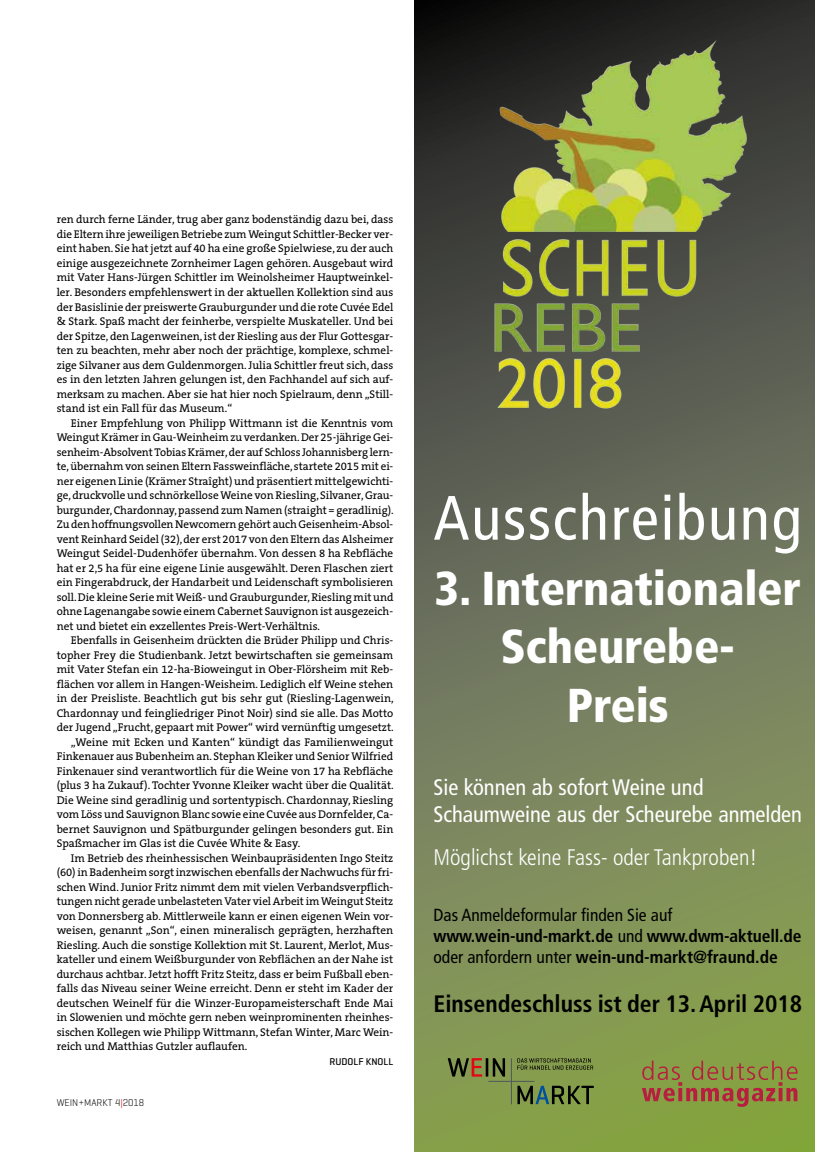
<style>
.page{position:relative;width:815px;height:1152px;background:#fff}
.page>*{position:absolute;margin:0;border:0;box-sizing:border-box;transform-origin:0 0}
.t1{font:condensed 62.5px "Frutiger LT Std";letter-spacing:.03em;color:#fff}
.t2{font:900 condensed 47.5px/58.8px "Frutiger LT Std";letter-spacing:-.005em;color:#fff;text-align:center}
.t3{font:700 condensed 23.75px "Frutiger LT Std";color:#000}
.t4{font:condensed 22.5px/27px "Frutiger LT Std";letter-spacing:-.005em;color:#fff}
.t5{font:300 condensed 22.5px "Frutiger LT Std";color:#fff}
.t6{font:700 condensed 17.5px/21px "Frutiger LT Std";letter-spacing:-.005em;color:#000}
.t7{font:11.25px/14.5px "The Serif B W5 Plain";color:#000;text-align:justify}
.t8{font:300 10px "Geogrotesque";color:#000}
.t9{font:500 10px "Geogrotesque";color:#000}
.s1{color:#e30613}
.s2{font-weight:400}
</style>
<div class="page">
<svg style="left:415px;top:0;width:400px;height:1152px;background:#758256"></svg>
<img style="left:444px;top:0;width:354px;height:474px">
<svg style="left:448px;top:1058px;width:57px;height:18px"></svg>
<svg style="left:517px;top:1085px;width:77px;height:19px"></svg>
<hr style="left:511px;top:1058px;width:1px;height:46px;background:#50585d">
<hr style="left:488px;top:1081px;width:46px;height:1px;background:#50585d">
<svg style="left:517px;top:1058px;width:76px;height:11px"></svg>
<svg style="left:642px;top:1060px;width:156px;height:46px;background:#918042"></svg>
<p class="t7" style="left:57px;top:212px;width:338px">ren durch ferne Länder, trug aber ganz bodenständig dazu bei, dass die Eltern ihre jeweiligen Betriebe zum Weingut Schittler-Becker ver&shy;eint haben. Sie hat jetzt auf 40 ha eine große Spielwiese, zu der auch einige ausgezeichnete Zornheimer Lagen gehören. Ausgebaut wird mit Vater Hans-Jürgen Schittler im Weinolsheimer Hauptweinkel&shy;ler. Besonders empfehlenswert in der aktuellen Kollektion sind aus der Basislinie der preiswerte Grauburgunder und die rote Cuvée Edel &amp; Stark. Spaß macht der feinherbe, verspielte Muskateller. Und bei der Spitze, den Lagenweinen, ist der Riesling aus der Flur Gottesgar&shy;ten zu beachten, mehr aber noch der prächtige, komplexe, schmel&shy;zige Silvaner aus dem Guldenmorgen. Julia Schittler freut sich, dass es in den letzten Jahren gelungen ist, den Fachhandel auf sich auf&shy;merksam zu machen. Aber sie hat hier noch Spielraum, denn „Still&shy;stand ist ein Fall für das Museum.“</p>
<p class="t7" style="left:57px;top:415px;width:338px;text-indent:14px">Einer Empfehlung von Philipp Wittmann ist die Kenntnis vom Weingut Krämer in Gau-Weinheim zu verdanken. Der 25-jährige Gei&shy;senheim-Absolvent Tobias Krämer, der auf Schloss Johannisberg lern&shy;te, übernahm von seinen Eltern Fassweinfläche, startete 2015 mit ei&shy;ner eigenen Linie (Krämer Straîght) und präsentiert mittelgewichti&shy;ge, druckvolle und schnörkellose Weine von Riesling, Silvaner, Grau&shy;burgunder, Chardonnay, passend zum Namen (straight = geradlinig).<br>Zu den hoffnungsvollen Newcomern gehört auch Geisenheim-Absol&shy;vent Reinhard Seidel (32), der erst 2017 von den Eltern das Alsheimer Weingut Seidel-Dudenhöfer übernahm. Von dessen 8 ha Rebfläche hat er 2,5 ha für eine eigene Linie ausgewählt. Deren Flaschen ziert ein Fingerabdruck, der Handarbeit und Leidenschaft symbolisieren soll. Die kleine Serie mit Weiß- und Grauburgunder, Riesling mit und ohne Lagenangabe sowie einem Cabernet Sauvignon ist ausgezeich&shy;net und bietet ein exzellentes Preis-Wert-Verhältnis.</p>
<p class="t7" style="left:71px;top:633px;width:324px">Ebenfalls in Geisenheim drückten die Brüder Philipp und Chris-</p>
<p class="t7" style="left:57px;top:647px;width:338px">topher Frey die Studienbank. Jetzt bewirtschaften sie gemeinsam</p>
<p class="t7" style="left:57px;top:662px;width:338px">mit Vater Stefan ein 12-ha-Bioweingut in Ober-Flörsheim mit Reb-</p>
<p class="t7" style="left:57px;top:676px;width:338px">flächen vor allem in Hangen-Weisheim. Lediglich elf Weine stehen</p>
<p class="t7" style="left:57px;top:691px;width:338px">in der Preisliste. Beachtlich gut bis sehr gut (Riesling-Lagenwein,</p>
<p class="t7" style="left:57px;top:705px;width:338px">Chardonnay und feingliedriger Pinot Noir) sind sie alle. Das Motto</p>
<p class="t7" style="left:57px;top:720px;width:339px">der Jugend „Frucht, gepaart mit Power“ wird vernünftig umgesetzt.</p>
<p class="t7" style="left:71px;top:734px;width:324px">„Weine mit Ecken und Kanten“ kündigt das Familienweingut</p>
<p class="t7" style="left:57px;top:749px;width:338px">Finkenauer aus Bubenheim an. Stephan Kleiker und Senior Wilfried</p>
<p class="t7" style="left:57px;top:763px;width:338px">Finkenauer sind verantwortlich für die Weine von 17 ha Rebfläche</p>
<p class="t7" style="left:57px;top:778px;width:339px">(plus 3 ha Zukauf). Tochter Yvonne Kleiker wacht über die Qualität.</p>
<p class="t7" style="left:57px;top:792px;width:338px">Die Weine sind geradlinig und sortentypisch. Chardonnay, Riesling</p>
<p class="t7" style="left:57px;top:807px;width:338px">vom Löss und Sauvignon Blanc sowie eine Cuvée aus Dornfelder, Ca-</p>
<p class="t7" style="left:57px;top:821px;width:338px">bernet Sauvignon und Spätburgunder gelingen besonders gut. Ein</p>
<p class="t7" style="left:57px;top:836px;width:245px">Spaßmacher im Glas ist die Cuvée White &amp; Easy.</p>
<p class="t7" style="left:71px;top:850px;width:324px">Im Betrieb des rheinhessischen Weinbaupräsidenten Ingo Steitz</p>
<p class="t7" style="left:57px;top:865px;width:338px">(60) in Badenheim sorgt inzwischen ebenfalls der Nachwuchs für fri-</p>
<p class="t7" style="left:57px;top:879px;width:338px">schen Wind. Junior Fritz nimmt dem mit vielen Verbandsverpflich-</p>
<p class="t7" style="left:57px;top:894px;width:338px">tungen nicht gerade unbelasteten Vater viel Arbeit im Weingut Steitz</p>
<p class="t7" style="left:57px;top:908px;width:338px">von Donnersberg ab. Mittlerweile kann er einen eigenen Wein vor-</p>
<p class="t7" style="left:57px;top:923px;width:338px">weisen, genannt „Son“, einen mineralisch geprägten, herzhaften</p>
<p class="t7" style="left:57px;top:937px;width:338px">Riesling. Auch die sonstige Kollektion mit St. Laurent, Merlot, Mus-</p>
<p class="t7" style="left:57px;top:952px;width:338px">kateller und einem Weißburgunder von Rebflächen an der Nahe ist</p>
<p class="t7" style="left:57px;top:966px;width:338px">durchaus achtbar. Jetzt hofft Fritz Steitz, dass er beim Fußball eben-</p>
<p class="t7" style="left:57px;top:981px;width:338px">falls das Niveau seiner Weine erreicht. Denn er steht im Kader der</p>
<p class="t7" style="left:57px;top:995px;width:338px">deutschen Weinelf für die Winzer-Europameisterschaft Ende Mai</p>
<p class="t7" style="left:57px;top:1010px;width:338px">in Slowenien und möchte gern neben weinprominenten rheinhes-</p>
<p class="t7" style="left:57px;top:1024px;width:338px">sischen Kollegen wie Philipp Wittmann, Stefan Winter, Marc Wein-</p>
<p class="t7" style="left:57px;top:1039px;width:192px">reich und Matthias Gutzler auflaufen.</p>
<p class="t9" style="left:330px;top:1055px;width:65px">RUDOLF KNOLL</p>
<p class="t8" style="left:57px;top:1096px;width:89px">WEIN+MARKT 4<span class="s1">|</span>2018</p>
<h1 class="t1" style="left:434px;top:481px;width:370px">Ausschreibung</h1>
<h2 class="t2" style="left:435px;top:558px;width:368px">3. Internationaler<br>Scheurebe-<br>Preis</h2>
<h3 class="t4" style="left:434px;top:773px;width:370px">Sie können ab sofort Weine und<br>Schaumweine aus der Scheurebe anmelden</h3>
<h3 class="t5" style="left:434px;top:844px;width:325px">Möglichst keine Fass- oder Tankproben!</h3>
<h3 class="t6" style="left:434px;top:904px;width:370px"><span class="s2">Das Anmeldeformular finden Sie auf </span>www.wein-und-markt.de <span class="s2">und</span> www.dwm-aktuell.de <span class="s2">oder anfordern unter</span> wein-und-markt@fraund.de</h3>
<h3 class="t3" style="left:434px;top:989px;width:370px">Einsendeschluss ist der 13. April 2018</h3>
</div>
